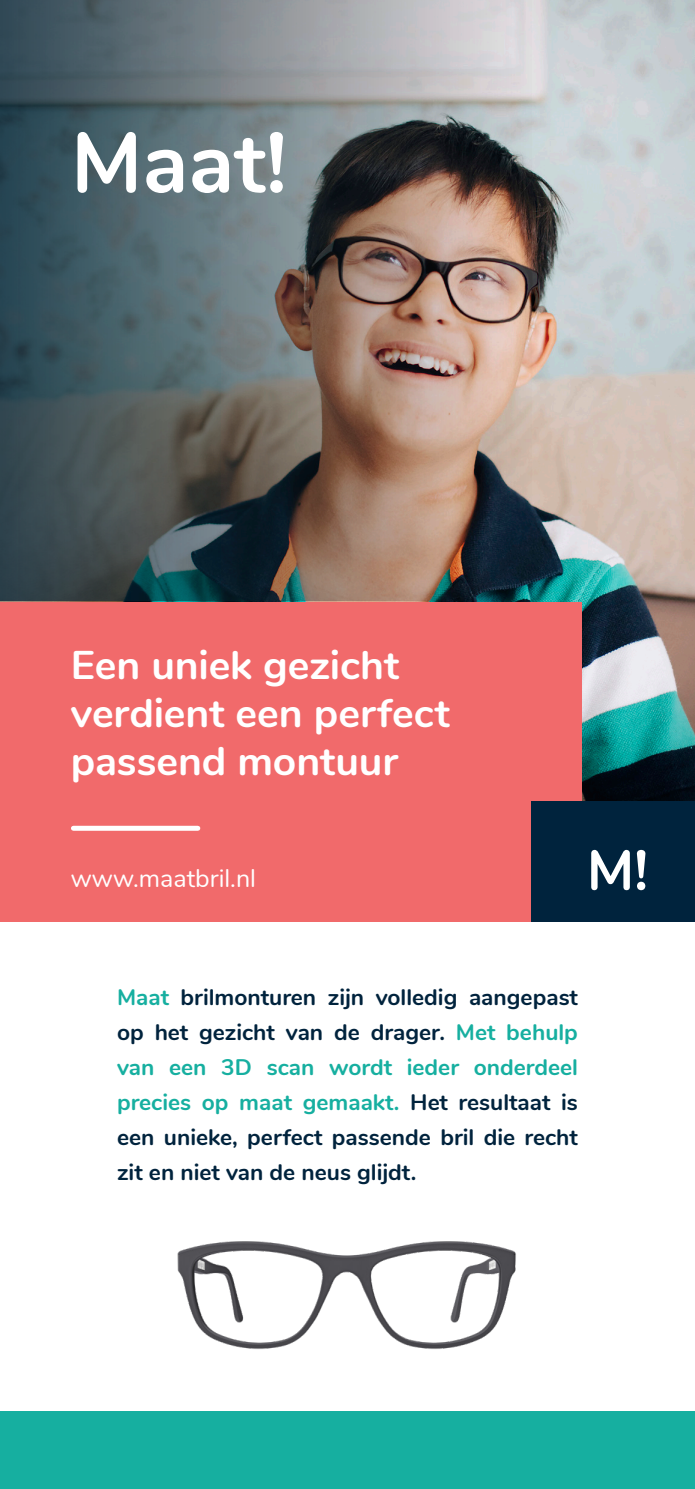
<style>
.page{position:relative;width:695px;height:1489px;background:#fff}
.page>*{position:absolute;margin:0;border:0;box-sizing:border-box;transform-origin:0 0}
.t1{font:700 85px "Nunito";color:#fff}
.t2{font:700 56.25px "Nunito";color:#fff}
.t3{font:700 40px/48px "Nunito";color:#fff}
.t4{font:25px "Nunito";color:#fff}
.t5{font:700 22.5px/35px "Nunito";color:#00233d;text-align:justify}
.s1{color:#16afa0}
</style>
<div class="page">
<img style="left:0;top:0;width:694px;height:801px">
<img style="left:0;top:0;width:531px;height:601px">
<div style="left:0;top:602px;width:581px;height:319px;background:#f16a6b"></div>
<div style="left:0;top:1410px;width:694px;height:78px;background:#16afa0"></div>
<div style="left:531px;top:801px;width:163px;height:120px;background:#00233d"></div>
<img style="left:177px;top:1241px;width:339px;height:109px">
<div style="left:73px;top:825px;width:125px;height:5px;background:#fff"></div>
<p class="t1" style="left:71px;top:100px;width:217px">Maat!</p>
<p class="t3" style="left:71px;top:638px;width:380px">Een uniek gezicht verdient een perfect passend montuur</p>
<p class="t4" style="left:71px;top:859px;width:186px">www.maatbril.nl</p>
<p class="t2" style="left:586px;top:828px;width:63px">M!</p>
<p class="t5" style="left:117px;top:978px;width:462px"><span class="s1">Maat</span> brilmonturen zijn volledig aangepast op het gezicht van de drager. <span class="s1">Met behulp van een 3D scan wordt ieder onderdeel precies op maat gemaakt.</span> Het resultaat is een unieke, perfect passende bril die recht zit en niet van de neus glijdt.</p>
</div>
